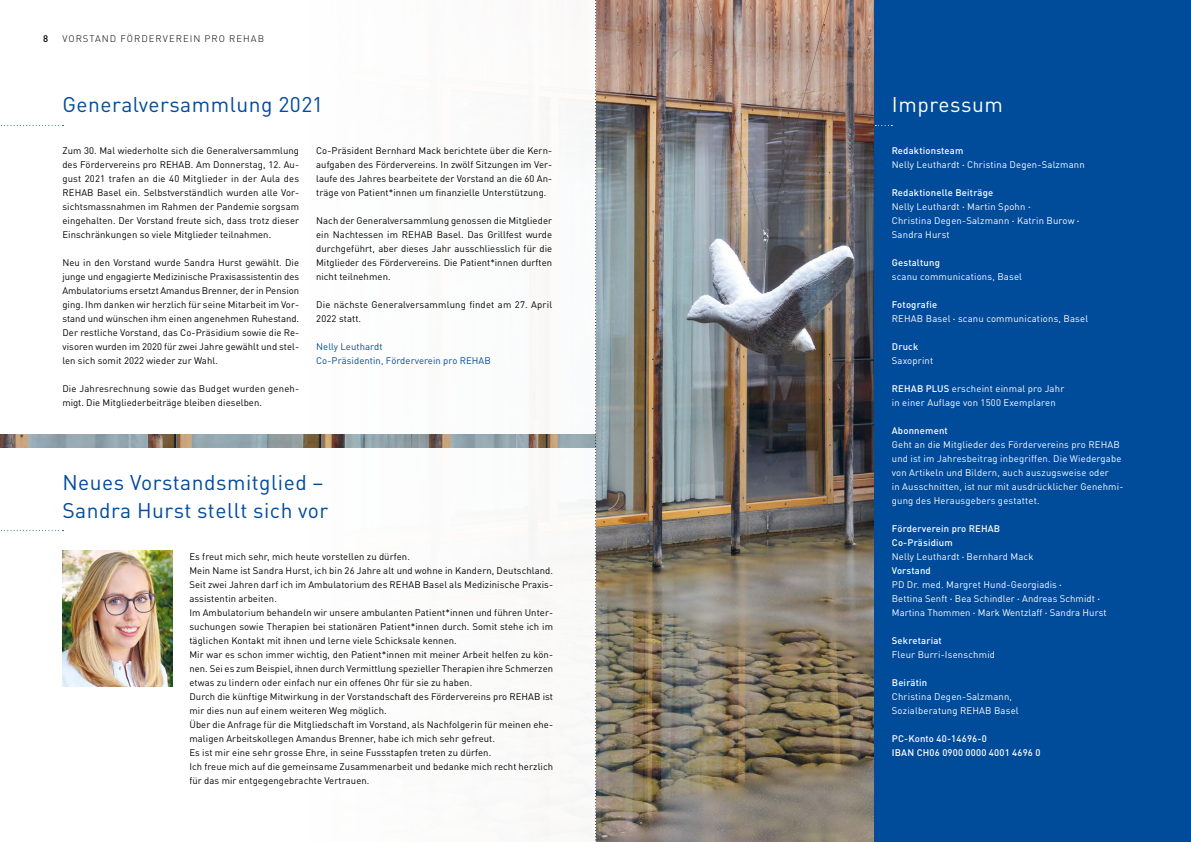
<style>
.page{position:relative;width:1191px;height:842px;background:#fff}
.page>*{position:absolute;margin:0;border:0;box-sizing:border-box;transform-origin:0 0}
.t1{font:21px/28px "DINOT";letter-spacing:.025em;color:#004b9a}
.t2{font:21px "DINOT";letter-spacing:.03em;color:#fff}
.t3{font:9.5px/14px "DINOT";letter-spacing:.01em;color:#000;text-align:justify}
.t4{font:9.5px/14px "DINOT";letter-spacing:.02em;color:#fff}
.t5{font:500 9.5px/14px "DINOT";letter-spacing:.02em;color:#fff}
.t6{font:9.5px/14px "DINOT";letter-spacing:.01em;color:#004b9a}
.t7{font:300 9.5px "DINOT";letter-spacing:.11em;color:#000}
.t8{font:500 9.5px "DINOT";color:#000}
.s1{font-weight:500}
</style>
<div class="page">
<img style="left:0;top:0;width:874px;height:842px">
<div style="left:0;top:0;width:596px;height:434px;background:#fff"></div>
<div style="left:0;top:448px;width:596px;height:394px;background:#fff"></div>
<svg style="left:1px;top:530px;width:62px;height:1px"></svg>
<svg style="left:1px;top:125px;width:62px;height:1px"></svg>
<div style="left:874px;top:0;width:317px;height:842px;background:#004b9a"></div>
<img style="left:62px;top:550px;width:110px;height:136px">
<svg style="left:595px;top:0;width:1px;height:841px"></svg>
<p class="t8" style="left:43px;top:33px;width:7px">8</p>
<p class="t7" style="left:62px;top:33px;width:203px">VORSTAND FÖRDERVEREIN PRO REHAB</p>
<p class="t7" style="left:62px;top:33px;width:151px">BE ICHT AUS DER REHAB AG</p>
<h1 class="t1" style="left:62px;top:90px;width:262px">Generalversammlung 2021</h1>
<p class="t3" style="left:62px;top:143px;width:238px">Zum 30. Mal wiederholte sich die Generalversammlung des Fördervereins pro REHAB. Am Donnerstag, 12. Au&shy;gust 2021 trafen an die 40 Mitglieder in der Aula des REHAB Basel ein. Selbstverständlich wurden alle Vor&shy;sichtsmassnahmen im Rahmen der Pandemie sorgsam eingehalten. Der Vorstand freute sich, dass trotz dieser Einschränkungen so viele Mitglieder teilnahmen.</p>
<p class="t3" style="left:62px;top:255px;width:238px">Neu in den Vorstand wurde Sandra Hurst gewählt. Die junge und engagierte Medizinische Praxisassistentin des Ambulatoriums ersetzt Amandus Brenner, der in Pension ging. Ihm danken wir herzlich für seine Mitarbeit im Vor&shy;stand und wünschen ihm einen angenehmen Ruhestand.<br>Der restliche Vorstand, das Co-Präsidium sowie die Re&shy;visoren wurden im 2020 für zwei Jahre gewählt und stel&shy;len sich somit 2022 wieder zur Wahl.</p>
<p class="t3" style="left:62px;top:381px;width:238px">Die Jahresrechnung sowie das Budget wurden geneh&shy;migt. Die Mitgliederbeiträge bleiben dieselben.</p>
<p class="t3" style="left:316px;top:143px;width:237px">Co-Präsident Bernhard Mack berichtete über die Kern&shy;aufgaben des Fördervereins. In zwölf Sitzungen im Ver&shy;laufe des Jahres bearbeitete der Vorstand an die 60 An&shy;träge von Patient*innen um finanzielle Unterstützung.</p>
<p class="t3" style="left:316px;top:213px;width:237px">Nach der Generalversammlung genossen die Mitglieder ein Nachtessen im REHAB Basel. Das Grillfest wurde durchgeführt, aber dieses Jahr ausschliesslich für die Mitglieder des Fördervereins. Die Patient*innen durften nicht teilnehmen.</p>
<p class="t3" style="left:316px;top:297px;width:237px">Die nächste Generalversammlung findet am 27. April<br>2022 statt.</p>
<p class="t6" style="left:316px;top:339px;width:176px">Nelly Leuthardt<br>Co-Präsidentin, Förderverein pro REHAB</p>
<h1 class="t1" style="left:62px;top:468px;width:268px">Neues Vorstandsmitglied –<br>Sandra Hurst stellt sich vor</h1>
<p class="t3" style="left:189px;top:549px;width:365px;text-align:left">Es freut mich sehr, mich heute vorstellen zu dürfen.<br>Mein Name ist Sandra Hurst, ich bin 26 Jahre alt und wohne in Kandern, Deutschland.<br>Seit zwei Jahren darf ich im Ambulatorium des REHAB Basel als Medizinische Praxis&shy;assistentin arbeiten.<br>Im Ambulatorium behandeln wir unsere ambulanten Patient*innen und führen Unter&shy;suchungen sowie Therapien bei stationären Patient*innen durch. Somit stehe ich im täglichen Kontakt mit ihnen und lerne viele Schicksale kennen.<br>Mir war es schon immer wichtig, den Patient*innen mit meiner Arbeit helfen zu kön&shy;nen. Sei es zum Beispiel, ihnen durch Vermittlung spezieller Therapien ihre Schmerzen etwas zu lindern oder einfach nur ein offenes Ohr für sie zu haben.<br>Durch die künftige Mitwirkung in der Vorstandschaft des Fördervereins pro REHAB ist mir dies nun auf einem weiteren Weg möglich.<br>Über die Anfrage für die Mitgliedschaft im Vorstand, als Nachfolgerin für meinen ehe&shy;maligen Arbeitskollegen Amandus Brenner, habe ich mich sehr gefreut.<br>Es ist mir eine sehr grosse Ehre, in seine Fussstapfen treten zu dürfen.<br>Ich freue mich auf die gemeinsame Zusammenarbeit und bedanke mich recht herzlich für das mir entgegengebrachte Vertrauen.</p>
<h1 class="t2" style="left:892px;top:91px;width:113px">Impressum</h1>
<p class="t4" style="left:892px;top:143px;width:194px"><span class="s1">Redaktionsteam<br></span>Nelly Leuthardt <span class="s1">·</span> Christina Degen-Salzmann</p>
<p class="t4" style="left:892px;top:185px;width:189px"><span class="s1">Redaktionelle Beiträge<br></span>Nelly Leuthardt <span class="s1">·</span> Martin Spohn <span class="s1">·<br></span>Christina Degen-Salzmann <span class="s1">·</span> Katrin Burow <span class="s1">·<br></span>Sandra Hurst</p>
<p class="t5" style="left:892px;top:255px;width:50px">Gestaltung</p>
<p class="t4" style="left:892px;top:269px;width:132px">scanu communications, Basel</p>
<p class="t4" style="left:892px;top:297px;width:198px"><span class="s1">Fotografie<br></span>REHAB Basel <span class="s1">·</span> scanu communications, Basel</p>
<p class="t5" style="left:892px;top:339px;width:28px">Druck</p>
<p class="t4" style="left:892px;top:353px;width:43px">Saxoprint</p>
<p class="t4" style="left:892px;top:381px;width:174px"><span class="s1">REHAB PLUS</span> erscheint einmal pro Jahr in einer Auflage von 1500 Exemplaren</p>
<p class="t5" style="left:892px;top:423px;width:58px">Abonnement</p>
<p class="t4" style="left:892px;top:437px;width:233px">Geht an die Mitglieder des Fördervereins pro REHAB und ist im Jahresbeitrag inbegriffen. Die Wiedergabe von Artikeln und Bildern, auch auszugsweise oder<br>in Ausschnitten, ist nur mit ausdrücklicher Genehmi&shy;gung des Herausgebers gestattet.</p>
<p class="t4" style="left:892px;top:521px;width:216px"><span class="s1">Förderverein pro REHAB<br>Co-Präsidium<br></span>Nelly Leuthardt <span class="s1">·</span> Bernhard Mack<br><span class="s1">Vorstand<br></span>PD Dr. med. Margret Hund-Georgiadis <span class="s1">·<br></span>Bettina Senft <span class="s1">·</span> Bea Schindler <span class="s1">·</span> Andreas Schmidt <span class="s1">·<br></span>Martina Thommen <span class="s1">·</span> Mark Wentzlaff <span class="s1">·</span> Sandra Hurst</p>
<p class="t5" style="left:892px;top:633px;width:52px">Sekretariat</p>
<p class="t4" style="left:892px;top:647px;width:105px">Fleur Burri-Isenschmid</p>
<p class="t5" style="left:892px;top:675px;width:37px">Beirätin</p>
<p class="t4" style="left:892px;top:689px;width:128px">Christina Degen-Salzmann,<br>Sozialberatung REHAB Basel</p>
<p class="t5" style="left:892px;top:731px;width:150px">PC-Konto 40-14696-0<br>IBAN CH06 0900 0000 4001 4696 0</p>
</div>
